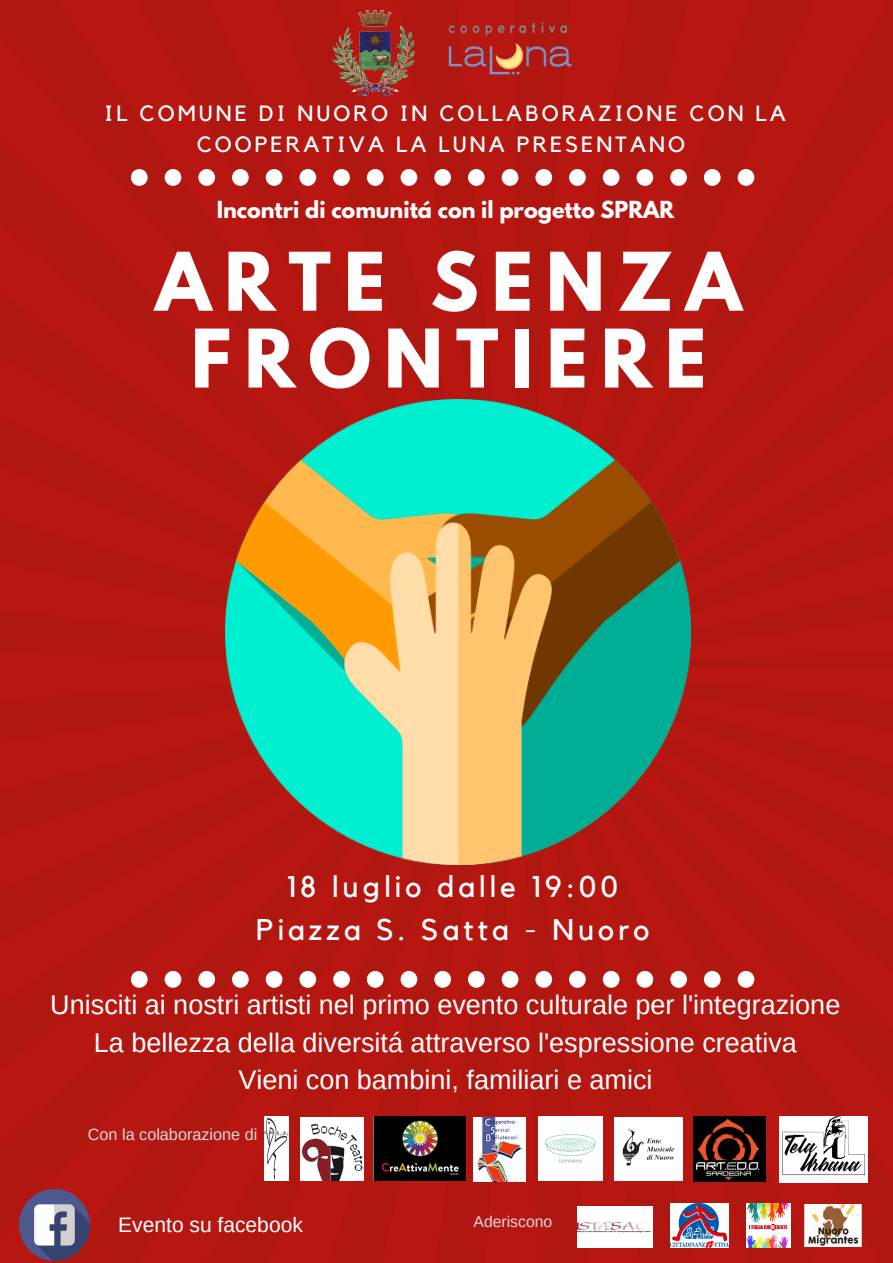
<style>
.page{position:relative;width:893px;height:1263px;background:#b31710}
.page>*{position:absolute;margin:0;border:0;box-sizing:border-box;transform-origin:0 0}
.t1{font:700 71.47px/76.9px "League Spartan";letter-spacing:.18em;color:#fff;text-align:center}
.t2{font:29.78px/42.8px "Kollektif";letter-spacing:.14em;color:#fff;text-align:center}
.t3{font:27px/37.7px "Arimo";color:#fff;text-align:center}
.t4{font:21.98px/31.4px "Kollektif";letter-spacing:.14em;color:#fff;text-align:center}
.t5{font:21px "Arimo";color:#fff}
.t6{font:700 20.85px "League Spartan";color:#fff}
.t7{font:16.2px "Arimo";color:#d9d9d9}
.t8{font:15.75px "Arimo";color:#d9d9d9}
</style>
<div class="page">
<div style="left:299px;top:169px;width:17px;height:17px;background:#fff;border-radius:50%"></div>
<div style="left:333px;top:169px;width:17px;height:17px;background:#fff;border-radius:50%"></div>
<div style="left:266px;top:169px;width:16px;height:17px;background:#fff;border-radius:50%"></div>
<div style="left:400px;top:169px;width:17px;height:17px;background:#fff;border-radius:50%"></div>
<svg style="left:131px;top:169px;width:17px;height:17px"></svg>
<div style="left:434px;top:169px;width:17px;height:17px;background:#fff;border-radius:50%"></div>
<div style="left:165px;top:169px;width:16px;height:17px;background:#fff;border-radius:50%"></div>
<div style="left:198px;top:169px;width:17px;height:17px;background:#fff;border-radius:50%"></div>
<div style="left:232px;top:169px;width:17px;height:17px;background:#fff;border-radius:50%"></div>
<div style="left:367px;top:169px;width:16px;height:17px;background:#fff;border-radius:50%"></div>
<div style="left:636px;top:169px;width:17px;height:17px;background:#fff;border-radius:50%"></div>
<div style="left:670px;top:169px;width:17px;height:17px;background:#fff;border-radius:50%"></div>
<div style="left:704px;top:169px;width:16px;height:17px;background:#fff;border-radius:50%"></div>
<div style="left:737px;top:169px;width:17px;height:17px;background:#fff;border-radius:50%"></div>
<div style="left:603px;top:169px;width:16px;height:17px;background:#fff;border-radius:50%"></div>
<div style="left:502px;top:169px;width:16px;height:17px;background:#fff;border-radius:50%"></div>
<div style="left:535px;top:169px;width:17px;height:17px;background:#fff;border-radius:50%"></div>
<div style="left:468px;top:169px;width:17px;height:17px;background:#fff;border-radius:50%"></div>
<div style="left:569px;top:169px;width:17px;height:17px;background:#fff;border-radius:50%"></div>
<div style="left:299px;top:971px;width:17px;height:17px;background:#fff;border-radius:50%"></div>
<div style="left:333px;top:971px;width:17px;height:17px;background:#fff;border-radius:50%"></div>
<div style="left:266px;top:971px;width:16px;height:17px;background:#fff;border-radius:50%"></div>
<div style="left:400px;top:971px;width:17px;height:17px;background:#fff;border-radius:50%"></div>
<svg style="left:131px;top:971px;width:17px;height:17px"></svg>
<div style="left:434px;top:971px;width:17px;height:17px;background:#fff;border-radius:50%"></div>
<div style="left:165px;top:971px;width:16px;height:17px;background:#fff;border-radius:50%"></div>
<div style="left:198px;top:971px;width:17px;height:17px;background:#fff;border-radius:50%"></div>
<div style="left:232px;top:971px;width:17px;height:17px;background:#fff;border-radius:50%"></div>
<div style="left:367px;top:971px;width:16px;height:17px;background:#fff;border-radius:50%"></div>
<div style="left:636px;top:971px;width:17px;height:17px;background:#fff;border-radius:50%"></div>
<div style="left:670px;top:971px;width:17px;height:17px;background:#fff;border-radius:50%"></div>
<div style="left:704px;top:971px;width:16px;height:17px;background:#fff;border-radius:50%"></div>
<div style="left:737px;top:971px;width:17px;height:17px;background:#fff;border-radius:50%"></div>
<div style="left:603px;top:971px;width:16px;height:17px;background:#fff;border-radius:50%"></div>
<div style="left:502px;top:971px;width:16px;height:17px;background:#fff;border-radius:50%"></div>
<div style="left:535px;top:971px;width:17px;height:17px;background:#fff;border-radius:50%"></div>
<div style="left:468px;top:971px;width:17px;height:17px;background:#fff;border-radius:50%"></div>
<div style="left:569px;top:971px;width:17px;height:17px;background:#fff;border-radius:50%"></div>
<img style="left:225px;top:399px;width:465px;height:465px">
<img style="left:19px;top:1190px;width:71px;height:70px">
<img style="left:670px;top:1203px;width:58px;height:44px">
<img style="left:300px;top:1117px;width:64px;height:64px">
<img style="left:804px;top:1204px;width:57px;height:42px">
<img style="left:746px;top:1203px;width:45px;height:44px">
<img style="left:473px;top:1117px;width:52px;height:64px">
<img style="left:615px;top:1117px;width:67px;height:63px">
<img style="left:693px;top:1116px;width:72px;height:65px">
<img style="left:373px;top:1116px;width:92px;height:64px">
<img style="left:441px;top:20px;width:136px;height:59px">
<img style="left:332px;top:9px;width:83px;height:92px">
<img style="left:538px;top:1116px;width:64px;height:64px">
<img style="left:779px;top:1116px;width:89px;height:66px">
<img style="left:265px;top:1116px;width:23px;height:64px">
<img style="left:577px;top:1207px;width:75px;height:40px">
<p class="t4" style="left:105px;top:98px;width:683px">IL COMUNE DI NUORO IN COLLABORAZIONE CON LA<br>COOPERATIVA LA LUNA PRESENTANO</p>
<p class="t6" style="left:217px;top:200px;width:459px">Incontri di comunitá con il progetto SPRAR</p>
<h1 class="t1" style="left:155px;top:253px;width:588px">ARTE SENZA<br>FRONTIERE</h1>
<p class="t2" style="left:256px;top:867px;width:395px">18 luglio dalle 19:00<br>Piazza S. Satta - Nuoro</p>
<p class="t3" style="left:50px;top:986px;width:791px">Unisciti ai nostri artisti nel primo evento culturale per l'integrazione<br>La bellezza della diversitá attraverso l'espressione creativa<br>Vieni con bambini, familiari e amici</p>
<p class="t7" style="left:88px;top:1125px;width:171px">Con la colaborazione di</p>
<p class="t5" style="left:118px;top:1213px;width:186px">Evento su facebook</p>
<p class="t8" style="left:473px;top:1213px;width:80px">Aderiscono</p>
</div>
